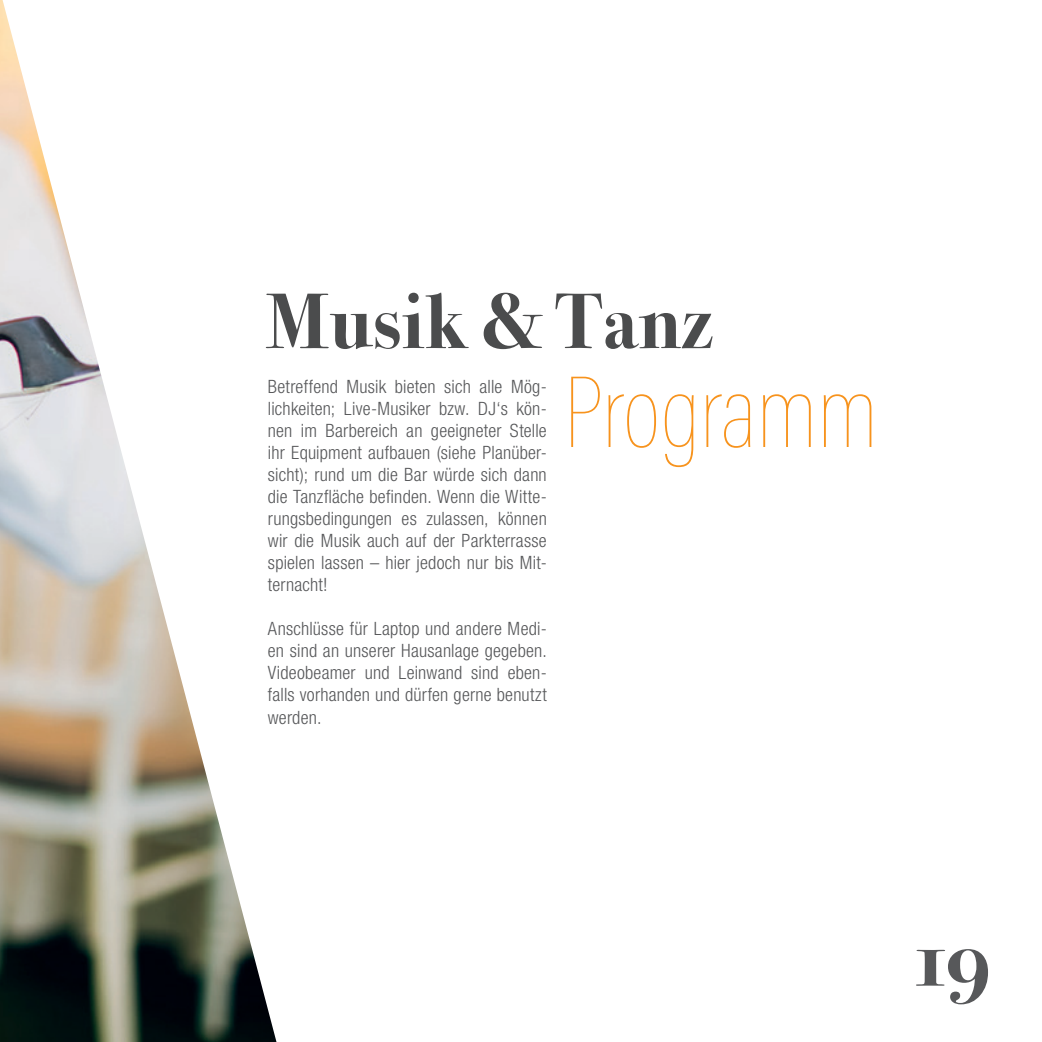
<style>
.page{position:relative;width:1042px;height:1042px;background:#fff}
.page>*{position:absolute;margin:0;border:0;box-sizing:border-box;transform-origin:0 0}
.t1{font:100 103.6px "Acumin Pro Cond";color:#f7931d}
.t2{font:700 82.25px "Bodoni Svty Two OSITCTT";color:#57585a}
.t3{font:700 78.75px "Bodoni Svty Two OSITCTT";letter-spacing:.01em;color:#4b4c4d}
.t4{font:300 condensed 18.38px/22.1px "Helvetica Neue LT Pro";letter-spacing:.01em;color:#57585a;text-align:justify}
</style>
<div class="page">
<img style="left:0;top:0;width:276px;height:1042px">
<p class="t3" style="left:267px;top:275px;width:447px">Musik &amp; Tanz</p>
<p class="t4" style="left:268px;top:375px;width:280px">Betreffend Musik bieten sich alle Mög&shy;lichkeiten; Live-Musiker bzw. DJ‘s kön&shy;nen im Barbereich an geeigneter Stelle ihr Equipment aufbauen (siehe Planüber&shy;sicht); rund um die Bar würde sich dann die Tanzfläche befinden. Wenn die Witte&shy;rungsbedingungen es zulassen, können wir die Musik auch auf der Parkterrasse spielen lassen – hier jedoch nur bis Mit&shy;ternacht!</p>
<p class="t4" style="left:268px;top:617px;width:280px">Anschlüsse für Laptop und andere Medi&shy;en sind an unserer Hausanlage gegeben.<br>Videobeamer und Leinwand sind eben&shy;falls vorhanden und dürfen gerne benutzt werden.</p>
<p class="t1" style="left:564px;top:349px;width:316px">Programm</p>
<h2 class="t2" style="left:915px;top:909px;width:77px">19</h2>
</div>
